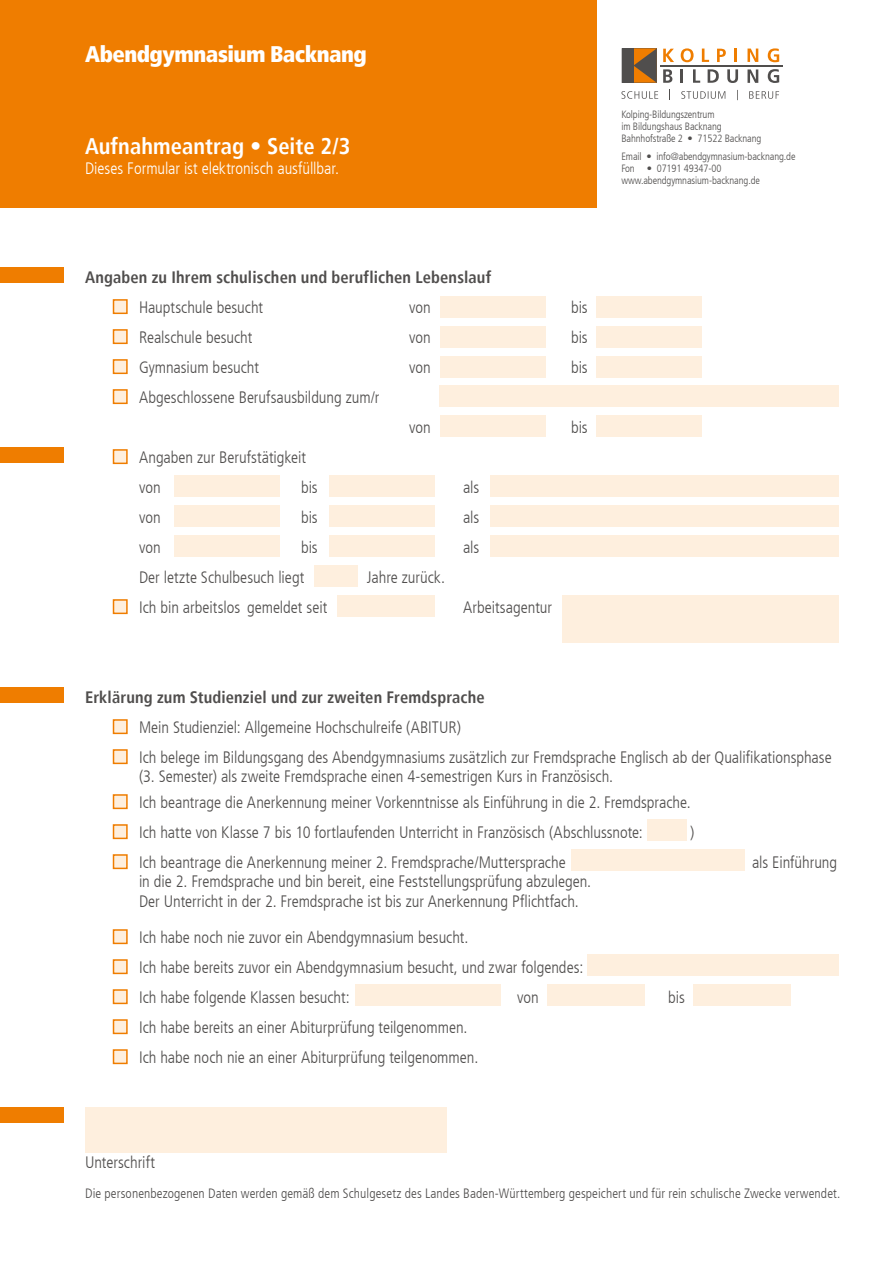
<style>
.page{position:relative;width:893px;height:1263px;background:#fff}
.page>*{position:absolute;margin:0;border:0;box-sizing:border-box;transform-origin:0 0}
.t1{font:22.5px "KBW S Condensed Bold";color:#fff}
.t2{font:900 condensed 22.5px "Frutiger LT";letter-spacing:-.025em;color:#fff}
.t3{font:300 condensed 16.5px/30px "Frutiger LT";letter-spacing:-.005em;color:#504e4d}
.t4{font:16.5px "KBW S Condensed Bold";letter-spacing:.01em;color:#504e4d}
.t5{font:300 condensed 16.5px "Frutiger LT";color:#fff}
.t6{font:300 condensed 13.5px "Frutiger LT";letter-spacing:.01em;color:#504e4d}
.t7{font:300 condensed 10.5px/12px "Frutiger LT";letter-spacing:-.01em;color:#504e4d}
</style>
<div class="page">
<div style="left:440px;top:356px;width:105px;height:21px;background:#feefde"></div>
<div style="left:174px;top:536px;width:106px;height:21px;background:#feefde"></div>
<div style="left:330px;top:536px;width:105px;height:21px;background:#feefde"></div>
<div style="left:315px;top:566px;width:43px;height:21px;background:#feefde"></div>
<div style="left:337px;top:595px;width:98px;height:21px;background:#feefde"></div>
<div style="left:562px;top:595px;width:277px;height:48px;background:#feefde"></div>
<div style="left:490px;top:536px;width:349px;height:21px;background:#feefde"></div>
<div style="left:440px;top:415px;width:105px;height:21px;background:#feefde"></div>
<div style="left:596px;top:356px;width:106px;height:21px;background:#feefde"></div>
<div style="left:596px;top:415px;width:106px;height:21px;background:#feefde"></div>
<div style="left:440px;top:326px;width:105px;height:21px;background:#feefde"></div>
<div style="left:174px;top:506px;width:106px;height:21px;background:#feefde"></div>
<div style="left:330px;top:506px;width:105px;height:21px;background:#feefde"></div>
<div style="left:490px;top:506px;width:349px;height:21px;background:#feefde"></div>
<div style="left:440px;top:385px;width:399px;height:21px;background:#feefde"></div>
<div style="left:596px;top:326px;width:106px;height:21px;background:#feefde"></div>
<div style="left:440px;top:296px;width:105px;height:21px;background:#feefde"></div>
<div style="left:174px;top:476px;width:106px;height:21px;background:#feefde"></div>
<div style="left:330px;top:476px;width:105px;height:21px;background:#feefde"></div>
<div style="left:490px;top:476px;width:349px;height:21px;background:#feefde"></div>
<div style="left:596px;top:296px;width:106px;height:21px;background:#feefde"></div>
<div style="left:0;top:448px;width:64px;height:15px;background:#ef7d00"></div>
<div style="left:0;top:268px;width:64px;height:15px;background:#ef7d00"></div>
<div style="left:0;top:688px;width:64px;height:15px;background:#ef7d00"></div>
<div style="left:0;top:1108px;width:64px;height:15px;background:#ef7d00"></div>
<div style="left:85px;top:1108px;width:361px;height:45px;background:#feefde"></div>
<div style="left:0;top:0;width:596px;height:208px;background:#ef7d00"></div>
<svg style="left:622px;top:48px;width:35px;height:35px"></svg>
<svg style="left:663px;top:49px;width:11px;height:13px"></svg>
<svg style="left:681px;top:48px;width:13px;height:14px"></svg>
<svg style="left:717px;top:49px;width:9px;height:13px"></svg>
<svg style="left:734px;top:49px;width:2px;height:13px"></svg>
<svg style="left:747px;top:49px;width:11px;height:13px"></svg>
<svg style="left:768px;top:48px;width:11px;height:14px"></svg>
<svg style="left:702px;top:49px;width:7px;height:13px"></svg>
<svg style="left:663px;top:69px;width:9px;height:14px"></svg>
<hr style="left:680px;top:69px;width:3px;height:14px;background:#504e4d">
<svg style="left:708px;top:69px;width:11px;height:14px"></svg>
<svg style="left:727px;top:69px;width:11px;height:14px"></svg>
<svg style="left:747px;top:69px;width:11px;height:14px"></svg>
<svg style="left:768px;top:69px;width:11px;height:14px"></svg>
<svg style="left:693px;top:69px;width:7px;height:14px"></svg>
<hr style="left:660px;top:65px;width:123px;height:1px;background:#504e4d">
<svg style="left:621px;top:90px;width:158px;height:10px"></svg>
<svg style="left:112px;top:299px;width:16px;height:16px"></svg>
<svg style="left:112px;top:329px;width:16px;height:16px"></svg>
<svg style="left:112px;top:359px;width:16px;height:16px"></svg>
<svg style="left:112px;top:389px;width:16px;height:16px"></svg>
<svg style="left:112px;top:449px;width:16px;height:16px"></svg>
<svg style="left:112px;top:599px;width:16px;height:16px"></svg>
<svg style="left:112px;top:719px;width:16px;height:16px"></svg>
<svg style="left:112px;top:749px;width:16px;height:16px"></svg>
<svg style="left:112px;top:794px;width:16px;height:16px"></svg>
<svg style="left:112px;top:824px;width:16px;height:16px"></svg>
<div style="left:647px;top:819px;width:39px;height:22px;background:#feefde"></div>
<svg style="left:112px;top:854px;width:16px;height:16px"></svg>
<div style="left:571px;top:849px;width:173px;height:21px;background:#feefde"></div>
<svg style="left:112px;top:929px;width:16px;height:16px"></svg>
<svg style="left:112px;top:959px;width:16px;height:16px"></svg>
<div style="left:587px;top:954px;width:252px;height:22px;background:#feefde"></div>
<svg style="left:112px;top:989px;width:16px;height:16px"></svg>
<div style="left:355px;top:984px;width:145px;height:22px;background:#feefde"></div>
<div style="left:547px;top:984px;width:98px;height:22px;background:#feefde"></div>
<div style="left:693px;top:984px;width:98px;height:22px;background:#feefde"></div>
<svg style="left:112px;top:1019px;width:16px;height:16px"></svg>
<svg style="left:112px;top:1049px;width:16px;height:16px"></svg>
<h1 class="t2" style="left:85px;top:41px;width:283px">Abendgymnasium Backnang</h1>
<h1 class="t1" style="left:85px;top:133px;width:267px">Aufnahmeantrag • Seite 2/3</h1>
<p class="t5" style="left:85px;top:159px;width:256px">Dieses Formular ist elektronisch ausfüllbar.</p>
<p class="t4" style="left:85px;top:267px;width:408px">Angaben zu Ihrem schulischen und beruflichen Lebenslauf</p>
<p class="t3" style="left:139px;top:292px;width:126px">Hauptschule besucht</p>
<p class="t3" style="left:409px;top:292px;width:23px">von</p>
<p class="t3" style="left:571px;top:292px;width:18px">bis</p>
<p class="t3" style="left:139px;top:322px;width:115px">Realschule besucht</p>
<p class="t3" style="left:409px;top:322px;width:23px">von</p>
<p class="t3" style="left:571px;top:322px;width:18px">bis</p>
<p class="t3" style="left:139px;top:352px;width:121px">Gymnasium besucht</p>
<p class="t3" style="left:409px;top:352px;width:23px">von</p>
<p class="t3" style="left:571px;top:352px;width:18px">bis</p>
<p class="t3" style="left:139px;top:382px;width:242px">Abgeschlossene Berufsausbildung zum/r</p>
<p class="t3" style="left:409px;top:412px;width:23px">von</p>
<p class="t3" style="left:571px;top:412px;width:18px">bis</p>
<p class="t3" style="left:139px;top:442px;width:168px">Angaben zur Berufstätigkeit von</p>
<p class="t3" style="left:301px;top:472px;width:18px">bis</p>
<p class="t3" style="left:463px;top:472px;width:18px">als</p>
<p class="t3" style="left:139px;top:502px;width:23px">von</p>
<p class="t3" style="left:301px;top:502px;width:18px">bis</p>
<p class="t3" style="left:463px;top:502px;width:18px">als</p>
<p class="t3" style="left:139px;top:532px;width:23px">von</p>
<p class="t3" style="left:301px;top:532px;width:18px">bis</p>
<p class="t3" style="left:463px;top:532px;width:18px">als</p>
<p class="t3" style="left:139px;top:562px;width:167px">Der letzte Schulbesuch liegt</p>
<p class="t3" style="left:367px;top:562px;width:80px">Jahre zurück.</p>
<p class="t3" style="left:139px;top:592px;width:190px">Ich bin arbeitslos gemeldet seit</p>
<p class="t3" style="left:463px;top:592px;width:91px">Arbeitsagentur</p>
<p class="t7" style="left:621px;top:109px;width:142px">Kolping-Bildungszentrum<br>im Bildungshaus Backnang<br>Bahnhofstraße 2 • 71522 Backnang</p>
<p class="t7" style="left:621px;top:151px;width:176px">Email • info@abendgymnasium-backnang.de<br>Fon • 07191 49347-00 www.abendgymnasium-backnang.de</p>
<p class="t4" style="left:85px;top:687px;width:401px">Erklärung zum Studienziel und zur zweiten Fremdsprache</p>
<p class="t3" style="left:139px;top:712px;width:694px">Mein Studienziel: Allgemeine Hochschulreife (ABITUR)<br>Ich belege im Bildungsgang des Abendgymnasiums zusätzlich zur Fremdsprache Englisch ab der Qualifikationsphase</p>
<p class="t3" style="left:139px;top:764px;width:553px;line-height:25.5px">(3. Semester) als zweite Fremdsprache einen 4-semestrigen Kurs in Französisch.<br>Ich beantrage die Anerkennung meiner Vorkenntnisse als Einführung in die 2. Fremdsprache.</p>
<p class="t3" style="left:139px;top:817px;width:505px">Ich hatte von Klasse 7 bis 10 fortlaufenden Unterricht in Französisch (Abschlussnote:</p>
<p class="t3" style="left:690px;top:817px;width:6px">)</p>
<p class="t3" style="left:139px;top:847px;width:428px">Ich beantrage die Anerkennung meiner 2. Fremdsprache/Muttersprache</p>
<p class="t3" style="left:752px;top:847px;width:87px">als Einführung</p>
<p class="t3" style="left:139px;top:872px;width:454px;line-height:19.5px">in die 2. Fremdsprache und bin bereit, eine Feststellungsprüfung abzulegen.<br>Der Unterricht in der 2. Fremdsprache ist bis zur Anerkennung Pflichtfach.</p>
<p class="t3" style="left:139px;top:922px;width:446px">Ich habe noch nie zuvor ein Abendgymnasium besucht.<br>Ich habe bereits zuvor ein Abendgymnasium besucht, und zwar folgendes:<br>Ich habe folgende Klassen besucht:</p>
<p class="t3" style="left:517px;top:982px;width:23px">von</p>
<p class="t3" style="left:668px;top:982px;width:18px">bis</p>
<p class="t3" style="left:139px;top:1012px;width:341px">Ich habe bereits an einer Abiturprüfung teilgenommen.<br>Ich habe noch nie an einer Abiturprüfung teilgenommen.</p>
<p class="t3" style="left:85px;top:1147px;width:71px">Unterschrift</p>
<p class="t6" style="left:85px;top:1185px;width:757px">Die personenbezogenen Daten werden gemäß dem Schulgesetz des Landes Baden-Württemberg gespeichert und für rein schulische Zwecke verwendet.</p>
</div>
